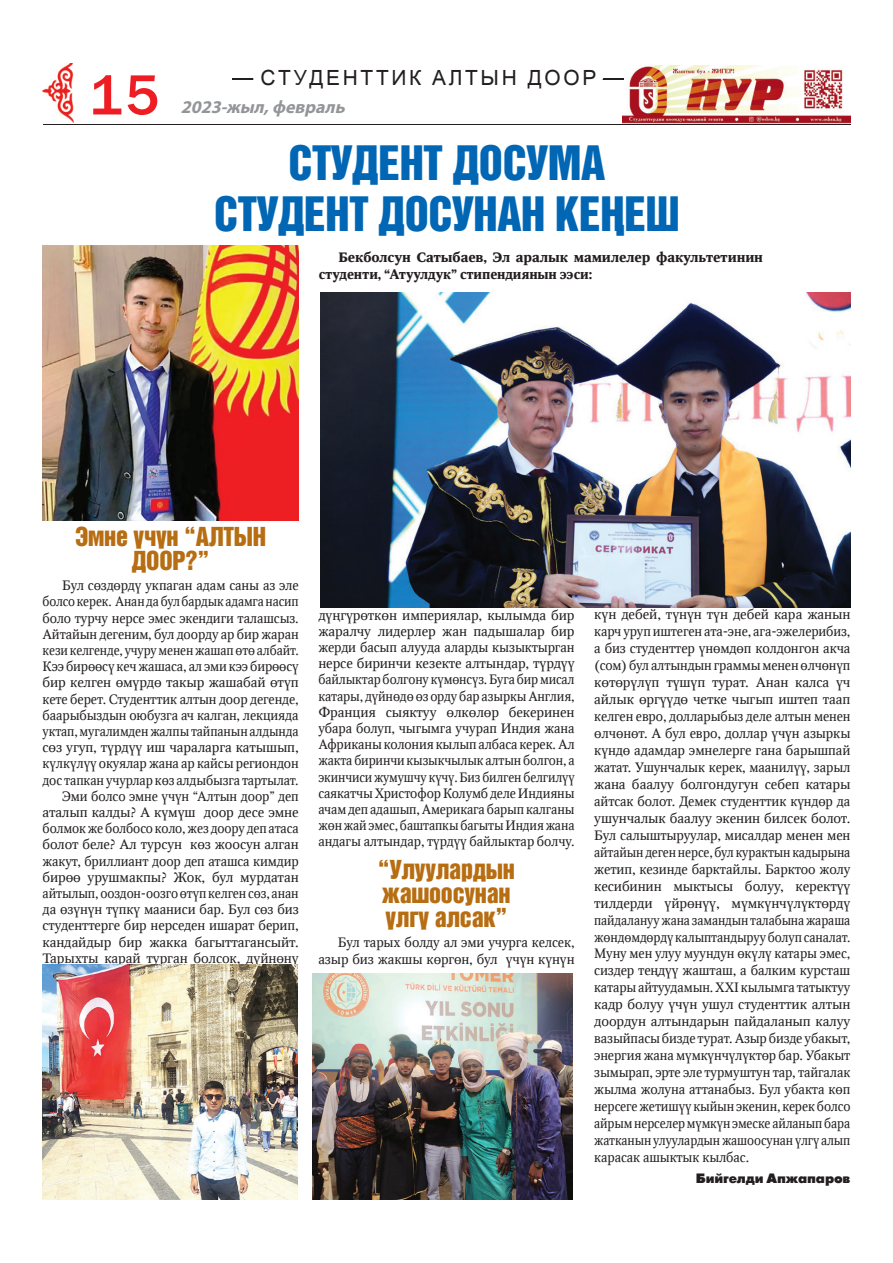
<style>
.page{position:relative;width:893px;height:1263px;background:#fff}
.page>*{position:absolute;margin:0;border:0;box-sizing:border-box;transform-origin:0 0}
.t1{font:57px "Q3 Franklin Gothic Medium C";color:#ee1d23}
.t2{font:43.5px/50.2px "Q3 Helvetica Inserat Cyrillic";letter-spacing:-.01em;color:#0166b3;text-align:center}
.t3{font:24px/24px "Q3 Helvetica Inserat Cyrillic";letter-spacing:-.01em;color:#b76d11;text-align:center}
.t4{font:20.85px "Arial Q2";letter-spacing:.125em;color:#231f20}
.t5{font:italic 700 18px "Myriad Pro";color:#939598}
.t6{font:13.5px/17px "Q3 Octava C";letter-spacing:-.01em;color:#231f20;text-align:justify;scale:1.05 1}
.t7{font:13.5px/16.2px "Q3 Octava C";letter-spacing:-.01em;color:#231f20;text-align:right}
.t8{font:700 13.5px/16.2px "Q3 Octava C";letter-spacing:-.01em;color:#231f20;scale:1.05 1}
.t9{font:13.5px "Q3 Futuris XC";letter-spacing:-.01em;color:#231f20}
</style>
<div class="page">
<hr style="left:43px;top:124px;width:807px;height:1px;background:#231f20">
<img style="left:43px;top:64px;width:31px;height:58px">
<img style="left:623px;top:65px;width:227px;height:58px">
<hr style="left:232px;top:78px;width:392px;height:2px;background:#231f20">
<svg style="left:253px;top:78px;width:351px;height:2px"></svg>
<img style="left:43px;top:246px;width:255px;height:274px">
<img style="left:312px;top:973px;width:260px;height:226px">
<img style="left:43px;top:964px;width:254px;height:235px">
<img style="left:321px;top:293px;width:530px;height:314px">
<h1 class="t1" style="left:90px;top:63px;width:72px">15</h1>
<h3 class="t4" style="left:261px;top:67px;width:337px">СТУДЕНТТИК АЛТЫН ДООР</h3>
<h3 class="t5" style="left:181px;top:96px;width:170px">2023-жыл,февраль</h3>
<h2 class="t2" style="left:214px;top:138px;width:467px">СТУДЕНТ ДОСУМА<br>СТУДЕНТ ДОСУНАН КЕЎЕШ</h2>
<p class="t8" style="left:319px;top:250px;width:425px;text-indent:20px">Бекболсун Сатыбаев, Эл аралык мамилелер факультетинин студенти, “Атуулдук” стипендиянын ээси:</p>
<h3 class="t3" style="left:75px;top:524px;width:193px">Эмне їчїн “АЛТЫН<br>ДООР?”</h3>
<p class="t7" style="left:43px;top:578px;width:258px">Бул сєздєрдї укпаган адам саны аз эле болсо керек. Анан да бул бардык адамга насип боло турчу нерсе эмес экендиги талашсыз.<br>Айтайын дегеним, бул доорду ар бир жаран кези келгенде, учуру менен жашап єтє албайт.<br>Кээ бирєєсї кеч жашаса, ал эми кээ бирєєсї бир келген ємїрдє такыр жашабай єтїп кете берет. Студенттик алтын доор дегенде, баарыбыздын оюбузга ач калган, лекцияда уктап, мугалимден жалпы тайпанын алдында сєз угуп, тїрдїї иш чараларга катышып, кїлкїлїї окуялар жана ар кайсы региондон дос тапкан учурлар кєз алдыбызга тартылат.<br>Эми болсо эмне їчїн “Алтын доор” деп аталып калды? А кїмїш доор десе эмне болмок же болбосо коло, жез доору деп атаса болот беле? Ал турсун кєз жоосун алган жакут, бриллиант доор деп аташса кимдир бирєє урушмакпы? Жок, бул мурдатан айтылып, ооздон-оозго єтїп келген сєз, анан да єзїнїн тїпкї мааниси бар. Бул сєз биз студенттерге бир нерседен ишарат берип, кандайдыр бир жакка багыттагансыйт.<br>Тарыхты карай турган болсок, дїйнєнї</p>
<p class="t6" style="left:318px;top:607px;width:246px;line-height:16.2px">дїўгїрєткєн империялар, кылымда бир жаралчу лидерлер жан падышалар бир жерди басып алууда аларды кызыктырган нерсе биринчи кезекте алтындар, тїрдїї байлыктар болгону кїмєнсїз. Буга бир мисал катары, дїйнєдє єз орду бар азыркы Англия, Франция сыяктуу єлкєлєр бекеринен убара болуп, чыгымга учурап Индия жана Африканы колония кылып албаса керек. Ал жакта биринчи кызыкчылык алтын болгон, а экинчиси жумушчу кїчї. Биз билген белгилїї саякатчы Христофор Колумб деле Индияны ачам деп адашып, Америкага барып калганы жєн жай эмес, баштапкы багыты Индия жана андагы алтындар, тїрдїї байлыктар болчу.</p>
<h3 class="t3" style="left:378px;top:857px;width:139px;text-align:left">“Улуулардын жашоосунан їлгї алсак”</h3>
<p class="t7" style="left:318px;top:934px;width:258px;line-height:17px">Бул тарых болду ал эми учурга келсек, азыр биз жакшы кєргєн, бул їчїн кїнїн</p>
<p class="t6" style="left:594px;top:606px;width:246px">кїн дебей, тїнїн тїн дебей кара жанын карч уруп иштеген ата-эне, ага-эжелерибиз, а биз студенттер їнємдєп колдонгон акча (сом) бул алтындын граммы менен єлчєнїп кєтєрїлїп тїшїп турат. Анан калса їч айлык єргїїдє четке чыгып иштеп таап келген евро, долларыбыз деле алтын менен єлчєнєт. А бул евро, доллар їчїн азыркы кїндє адамдар эмнелерге гана барышпай жатат. Ушунчалык керек, маанилїї, зарыл жана баалуу болгондугун себеп катары айтсак болот. Демек студенттик кїндєр да ушунчалык баалуу экенин билсек болот.<br>Бул салыштыруулар, мисалдар менен мен айтайын деген нерсе, бул курактын кадырына жетип, кезинде барктайлы. Барктоо жолу кесибинин мыктысы болуу, керектїї тилдерди їйрєнїї, мїмкїнчїлїктєрдї пайдалануу жана замандын талабына жараша жєндємдєрдї калыптандыруу болуп саналат.<br>Муну мен улуу муундун єкїлї катары эмес, сиздер теўдїї жашташ, а балким курсташ катары айтуудамын. XXI кылымга татыктуу кадр болуу їчїн ушул студенттик алтын доордун алтындарын пайдаланып калуу вазыйпасы бизде турат. Азыр бизде убакыт, энергия жана мїмкїнчїлїктєр бар. Убакыт зымырап, эрте эле турмуштун тар, тайгалак жылма жолуна аттанабыз. Бул убакта кєп нерсеге жетишїї кыйын экенин, керек болсо айрым нерселер мїмкїн эмеске айланып бара жатканын улуулардын жашоосунан їлгї алып карасак ашыктык кылбас.</p>
<p class="t9" style="left:696px;top:1171px;width:156px">Бийгелди Апжапаров</p>
</div>
